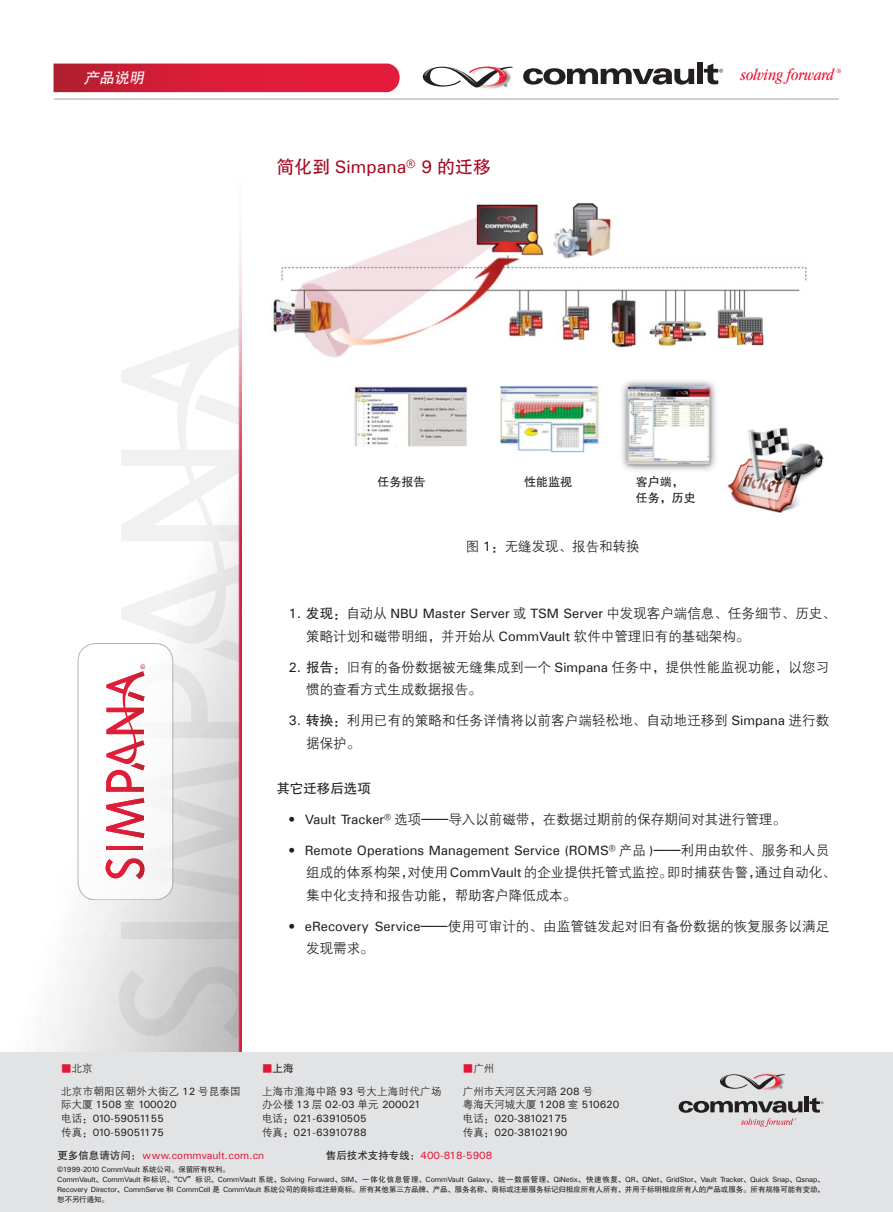
<style>
.page{position:relative;width:893px;height:1212px;background:#fff}
.page>*{position:absolute;margin:0;border:0;box-sizing:border-box;transform-origin:0 0}
._2{font:18px "Univers";color:#a50923}
.t1{font:italic condensed 16.5px "Garamond";color:#e31937}
.t2{font:italic 15px "FZ Hei B01 S";color:#fff}
.内文{font:13.5px/22.5px "FZ Zhong Deng Xian Z07 S";color:#231f20}
.内文-2{font:13.5px "FZ Hei B01 S";color:#231f20}
.t3{font:12px "FZ Hei B01 S";color:#231f20}
.t4{font:10.5px "Univers";color:#231f20}
.t5{font:10.5px/14px "FZ Zhong Deng Xian Z07 S";letter-spacing:.025em;color:#231f20}
.t6{font:10.5px "Univers";color:#e31838}
.t7{font:10.5px "FZ Zhong Deng Xian Z07 S";color:#231f20}
.t8{font:10.5px "FZ Hei B01 S";color:#231f20}
.t9{font:7.5px/10.1px "Univers";letter-spacing:-.025em;color:#231f20;text-align:justify}
.s1{font-family:"FZ Hei B01 S"}
.s2{font-family:"Univers"}
.s3{color:#e31838}
.s4{font-family:"FZ Zhong Deng Xian Z07 S"}
.s5{font-family:"FZ Zhong Deng Xian Z07 S";color:#e31838}
.s6{font-family:"FZ Hei B01 S";color:#231f20}
.s7{font-family:"Arial"}
</style>
<div class="page">
<svg style="left:837px;top:69px;width:4px;height:4px"></svg>
<svg style="left:523px;top:68px;width:171px;height:17px"></svg>
<div style="left:697px;top:62px;width:6px;height:22px;background:#231f20"></div>
<svg style="left:704px;top:64px;width:19px;height:20px"></svg>
<img style="left:482px;top:66px;width:30px;height:1px">
<svg style="left:423px;top:67px;width:90px;height:21px"></svg>
<svg style="left:54px;top:64px;width:346px;height:28px;background:#d61e39"></svg>
<hr style="left:54px;top:99px;width:785px;height:1px;background:#9d9fa2">
<img style="left:49px;top:228px;width:193px;height:824px">
<div style="left:0;top:1052px;width:893px;height:160px;background:#e2e3e4"></div>
<img style="left:759px;top:1089px;width:17px;height:1px">
<div style="left:804px;top:1096px;width:5px;height:16px;background:#231f20"></div>
<svg style="left:809px;top:1097px;width:14px;height:15px"></svg>
<svg style="left:720px;top:1074px;width:65px;height:15px"></svg>
<svg style="left:679px;top:1101px;width:123px;height:26px"></svg>
<div style="left:121px;top:922px;width:118px;height:16px;background:linear-gradient(to right,#dddede,#b9b8b8)"></div>
<svg style="left:119px;top:967px;width:120px;height:71px;background:#ccc"></svg>
<svg style="left:77px;top:324px;width:162px;height:576px"></svg>
<img style="left:272px;top:202px;width:552px;height:311px">
<p class="t2" style="left:84px;top:69px;width:65px">产品说明</p>
<p class="t1" style="left:741px;top:66px;width:95px">solving forward</p>
<p class="_2" style="left:276px;top:155px;width:216px"><span class="s1">简化到</span> Simpana® 9 <span class="s1">的迁移</span></p>
<p class="t3" style="left:377px;top:475px;width:49px">任务报告</p>
<p class="t3" style="left:524px;top:475px;width:49px">性能监视</p>
<p class="t3" style="left:636px;top:475px;width:49px">客户端，</p>
<p class="t3" style="left:636px;top:491px;width:61px">任务，历史</p>
<p class="内文" style="left:466px;top:535px;width:175px">图 <span class="s2">1</span>：无缝发现、报告和转换</p>
<p class="内文" style="left:306px;top:602px;width:531px;text-indent:-18px"><span class="s2">1.</span> <span class="s1">发现</span>：自动从 <span class="s2">NBU Master Server</span> 或 <span class="s2">TSM Server</span> 中发现客户端信息、任务细节、历史、策略计划和磁带明细，并开始从 <span class="s2">CommVault</span> 软件中管理旧有的基础架构。</p>
<p class="内文" style="left:306px;top:656px;width:524px;text-indent:-18px"><span class="s2">2.</span> <span class="s1">报告</span>：旧有的备份数据被无缝集成到一个 <span class="s2">Simpana</span> 任务中，提供性能监视功能，以您习惯的查看方式生成数据报告。</p>
<p class="内文" style="left:306px;top:710px;width:524px;text-indent:-18px"><span class="s2">3.</span> <span class="s1">转换</span>：利用已有的策略和任务详情将以前客户端轻松地、自动地迁移到 <span class="s2">Simpana</span> 进行数据保护。</p>
<p class="内文-2" style="left:276px;top:780px;width:96px">其它迁移后选项</p>
<p class="内文" style="left:288px;top:808px;width:499px"><span class="s2">• Vault Tracker®</span> 选项——导入以前磁带，在数据过期前的保存期间对其进行管理。</p>
<p class="内文" style="left:306px;top:839px;width:531px;text-indent:-18px"><span class="s2">• Remote Operations Management Service (ROMS®</span> 产品 <span class="s2">)</span>——利用由软件、服务和人员组成的体系构架，对使用<span class="s2">CommVault</span>的企业提供托管式监控。即时捕获告警，通过自动化、集中化支持和报告功能，帮助客户降低成本。</p>
<p class="内文" style="left:306px;top:915px;width:525px;text-indent:-18px"><span class="s2">• eRecovery Service</span>——使用可审计的、由监管链发起对旧有备份数据的恢复服务以满足发现需求。</p>
<p class="t5" style="left:61px;top:1062px;width:33px"><span class="s3">■</span>北京</p>
<p class="t5" style="left:61px;top:1084px;width:181px">北京市朝阳区朝外大街乙 <span class="s2">12</span> 号昆泰国际大厦 <span class="s2">1508</span> 室 <span class="s2">100020</span></p>
<p class="t4" style="left:61px;top:1112px;width:104px"><span class="s4">电话：</span>010-59051155</p>
<p class="t4" style="left:61px;top:1126px;width:104px"><span class="s4">传真：</span>010-59051175</p>
<p class="t8" style="left:262px;top:1062px;width:33px"><span class="s5">■</span>上海</p>
<p class="t5" style="left:262px;top:1084px;width:181px">上海市淮海中路 <span class="s2">93</span> 号大上海时代广场办公楼 <span class="s2">13</span> 层 <span class="s2">02-03</span> 单元 <span class="s2">200021</span></p>
<p class="t4" style="left:262px;top:1112px;width:106px"><span class="s4">电话：</span>021-63910505</p>
<p class="t4" style="left:262px;top:1126px;width:106px"><span class="s4">传真：</span>021-63910788</p>
<p class="t5" style="left:463px;top:1062px;width:33px"><span class="s3">■</span>广州</p>
<p class="t7" style="left:463px;top:1085px;width:131px">广州市天河区天河路 <span class="s2">208</span> 号</p>
<p class="t4" style="left:463px;top:1098px;width:158px"><span class="s4">粤海天河城大厦</span> 1208 <span class="s4">室</span> 510620</p>
<p class="t4" style="left:463px;top:1112px;width:106px"><span class="s4">电话：</span>020-38102175</p>
<p class="t4" style="left:463px;top:1126px;width:106px"><span class="s4">传真：</span>020-38102190</p>
<p class="t6" style="left:57px;top:1149px;width:437px"><span class="s6">更多信息请访问：</span>www.commvault.com.cn <span class="s1">　　　　　</span><span class="s6">售后技术支持专线：</span>400-818-5908</p>
<p class="t9" style="left:57px;top:1164px;width:174px"><span class="s7">©</span>1999-2010 CommVault <span class="s1">系统公司。保留所有权利。</span></p>
<p class="t9" style="left:57px;top:1174px;width:769px">CommVault<span class="s1">、</span>CommVault <span class="s1">和标识、“</span>CV<span class="s1">”标识、</span>CommVault <span class="s1">系统、</span>Solving Forward<span class="s1">、</span>SIM<span class="s1">、一体化信息管理、</span>CommVault Galaxy<span class="s1">、统一数据管理、</span>QiNetix<span class="s1">、快速恢复、</span>QR<span class="s1">、</span>QNet<span class="s1">、</span>GridStor<span class="s1">、</span>Vault Tracker<span class="s1">、</span>Quick Snap<span class="s1">、</span>Qsnap<span class="s1">、</span>Recovery Director<span class="s1">、</span>CommServe <span class="s1">和</span> CommCell <span class="s1">是</span> CommVault <span class="s1">系统公司的商标或注册商标。所有其他第三方品牌、产品、服务名称、商标或注册服务标记归相应所有人所有，并用于标明相应所有人的产品或服务。所有规格可能有变动，恕不另行通知。</span></p>
</div>
